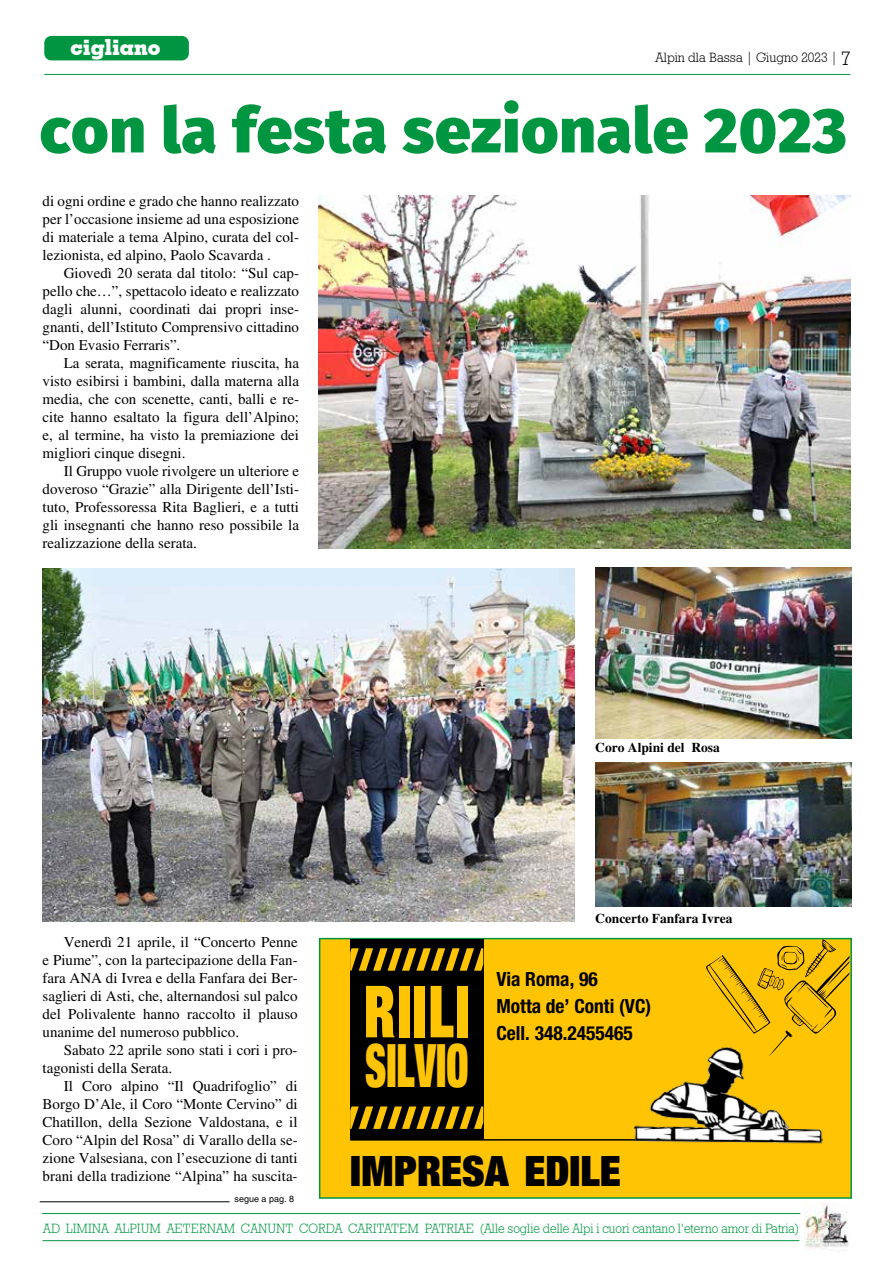
<style>
.page{position:relative;width:893px;height:1263px;background:#fff}
.page>*{position:absolute;margin:0;border:0;box-sizing:border-box;transform-origin:0 0}
.t1{font:900 condensed 72px "Helvetica Neue LT Std";letter-spacing:.03em;color:#ffc403;scale:.76 1}
.t2{font:900 63px "Fira Sans";letter-spacing:.01em;color:#009641}
.t3{font:900 condensed 60px "Helvetica Neue LT Std";color:#ffc403;scale:.66 1}
.t4{font:900 condensed 42px "Helvetica Neue LT Std";color:#000}
.t5{font:700 22.2px "Geometric Slab 703 BT Xtra";color:#fff}
.t6{font:700 condensed 19.5px/27px "Helvetica Neue LT Std";color:#000}
.t7{font:15px/18px "Times LT Std";color:#000;text-align:justify}
.t8{font:13.5px "Geometric Slab 712 BT Light A";color:#009641;scale:.95 1}
.t9{font:700 13.5px "Times LT Std";color:#000}
.t10{font:13.5px "Geometric Slab 712 BT Light A";color:#000}
.t11{font:9px "Helvetica LT Std";color:#000}
.s1{font-size:19.5px}
</style>
<div class="page">
<hr style="left:44px;top:74px;width:806px;height:1px;background:#009641">
<div style="left:44px;top:36px;width:145px;height:24px;background:#009641;border-radius:7px"></div>
<div style="left:319px;top:938px;width:533px;height:261px;background:#ffc403;border:2px solid #009641"></div>
<div style="left:350px;top:939px;width:133px;height:201px;background:#000"></div>
<svg style="left:350px;top:948px;width:133px;height:23px"></svg>
<svg style="left:350px;top:1106px;width:133px;height:23px"></svg>
<hr style="left:350px;top:1139px;width:472px;height:1px;background:#000">
<img style="left:608px;top:1056px;width:215px;height:88px">
<svg style="left:706px;top:939px;width:143px;height:117px"></svg>
<hr style="left:40px;top:1201px;width:190px;height:1px;background:#000">
<img style="left:319px;top:196px;width:531px;height:353px">
<img style="left:595px;top:568px;width:257px;height:170px">
<img style="left:595px;top:762px;width:257px;height:144px">
<img style="left:43px;top:568px;width:531px;height:353px">
<hr style="left:43px;top:1240px;width:756px;height:1px;background:#009641">
<hr style="left:42px;top:1213px;width:758px;height:1px;background:#009641">
<img style="left:804px;top:1202px;width:45px;height:46px">
<h3 class="t5" style="left:71px;top:34px;width:91px">cigliano</h3>
<p class="t10" style="left:656px;top:49px;width:196px">Alpin dla Bassa | Giugno 2023 | <span class="s1">7</span></p>
<h2 class="t2" style="left:40px;top:74px;width:809px">con la festa sezionale 2023</h2>
<p class="t7" style="left:43px;top:192px;width:258px">di ogni ordine e grado che hanno realizzato per l’occasione insieme ad una esposizione di materiale a tema Alpino, curata del col&shy;lezionista, ed alpino, Paolo Scavarda .</p>
<p class="t7" style="left:43px;top:264px;width:258px;text-indent:21px">Giovedì 20 serata dal titolo: “Sul cap&shy;pello che…”, spettacolo ideato e realizzato dagli alunni, coordinati dai propri inse&shy;gnanti, dell’Istituto Comprensivo cittadino “Don Evasio Ferraris”.</p>
<p class="t7" style="left:43px;top:354px;width:258px;text-indent:21px">La serata, magnificamente riuscita, ha visto esibirsi i bambini, dalla materna alla media, che con scenette, canti, balli e re&shy;cite hanno esaltato la figura dell’Alpino; e, al termine, ha visto la premiazione dei migliori cinque disegni.</p>
<p class="t7" style="left:43px;top:462px;width:258px;text-indent:21px">Il Gruppo vuole rivolgere un ulteriore e doveroso “Grazie” alla Dirigente dell’Isti&shy;tuto, Professoressa Rita Baglieri, e a tutti gli insegnanti che hanno reso possibile la realizzazione della serata.</p>
<p class="t9" style="left:595px;top:739px;width:126px">Coro Alpini del Rosa</p>
<p class="t7" style="left:43px;top:933px;width:257px;text-indent:21px">Venerdì 21 aprile, il “Concerto Penne e Piume”, con la partecipazione della Fan&shy;fara ANA di Ivrea e della Fanfara dei Ber&shy;saglieri di Asti, che, alternandosi sul palco del Polivalente hanno raccolto il plauso unanime del numeroso pubblico.</p>
<p class="t7" style="left:43px;top:1041px;width:257px;text-indent:21px">Sabato 22 aprile sono stati i cori i pro&shy;tagonisti della Serata.</p>
<p class="t7" style="left:43px;top:1077px;width:257px;text-indent:21px">Il Coro alpino “Il Quadrifoglio” di Borgo D’Ale, il Coro “Monte Cervino” di Chatillon, della Sezione Valdostana, e il Coro “Alpin del Rosa” di Varallo della se&shy;zione Valsesiana, con l’esecuzione di tanti brani della tradizione “Alpina” ha suscita-</p>
<p class="t11" style="left:235px;top:1193px;width:61px">segue a pag. 8</p>
<h1 class="t1" style="left:364px;top:965px;width:141px">RIILI</h1>
<h3 class="t3" style="left:365px;top:1027px;width:158px">SILVIO</h3>
<p class="t9" style="left:595px;top:910px;width:139px">Concerto Fanfara Ivrea</p>
<h3 class="t6" style="left:496px;top:965px;width:156px">Via Roma, 96<br>Motta de’ Conti (VC)<br>Cell. 348.2455465</h3>
<h3 class="t4" style="left:350px;top:1144px;width:272px">IMPRESA EDILE</h3>
<p class="t8" style="left:43px;top:1220px;width:797px">AD LIMINA ALPIUM AETERNAM CANUNT CORDA CARITATEM PATRIAE (Alle soglie delle Alpi i cuori cantano l’eterno amor di Patria)</p>
</div>
